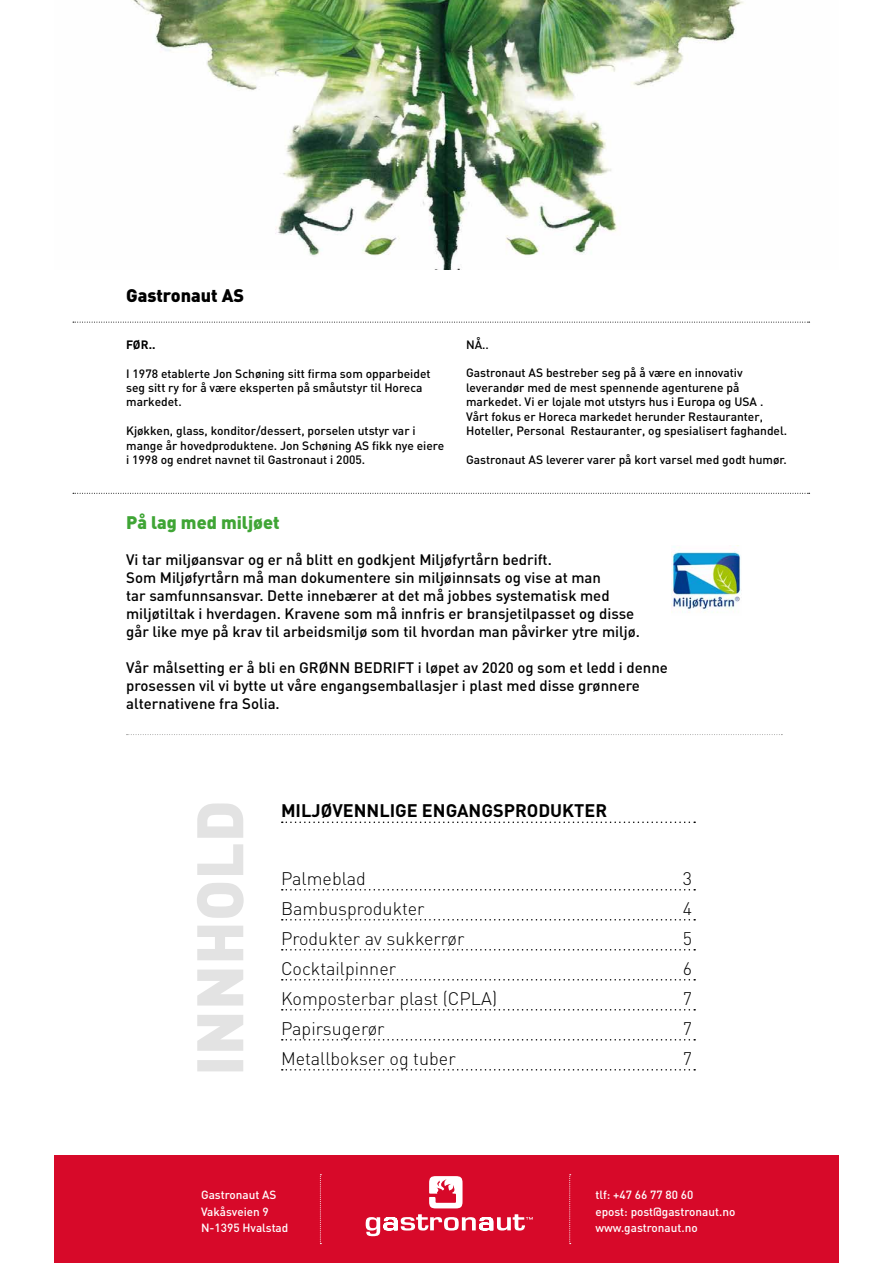
<style>
.page{position:relative;width:893px;height:1263px;background:#fff}
.page>*{position:absolute;margin:0;border:0;box-sizing:border-box;transform-origin:0 0}
.t1{font:300 18px "DIN";color:#000}
.t2{font:700 18px "DIN";color:#000}
.t3{font:900 18px "DIN";color:#3fa535}
.t4{font:900 18px "DIN";color:#000}
.t5{font:500 15px/18px "DIN";color:#000}
.t6{font:500 12px/14.4px "DIN";color:#000}
.t7{font:700 12px "DIN";color:#000}
.t8{font:500 11.7px/16.5px "DIN";color:#fff}
</style>
<div class="page">
<img style="left:133px;top:0;width:611px;height:270px">
<div style="left:54px;top:1156px;width:785px;height:107px;background:#d70929"></div>
<svg style="left:429px;top:1176px;width:33px;height:32px"></svg>
<svg style="left:366px;top:1214px;width:167px;height:22px"></svg>
<svg style="left:569px;top:1174px;width:2px;height:70px"></svg>
<svg style="left:320px;top:1174px;width:1px;height:70px"></svg>
<svg style="left:282px;top:821px;width:413px;height:2px"></svg>
<svg style="left:282px;top:889px;width:413px;height:1px"></svg>
<svg style="left:282px;top:919px;width:413px;height:1px"></svg>
<svg style="left:282px;top:949px;width:413px;height:1px"></svg>
<svg style="left:282px;top:979px;width:413px;height:1px"></svg>
<svg style="left:282px;top:1009px;width:413px;height:1px"></svg>
<svg style="left:282px;top:1039px;width:413px;height:1px"></svg>
<svg style="left:282px;top:1069px;width:413px;height:1px"></svg>
<svg style="left:127px;top:734px;width:655px;height:1px"></svg>
<svg style="left:197px;top:803px;width:47px;height:268px"></svg>
<svg style="left:73px;top:493px;width:737px;height:1px"></svg>
<svg style="left:73px;top:322px;width:737px;height:1px"></svg>
<img style="left:672px;top:545px;width:69px;height:68px">
<h1 class="t4" style="left:126px;top:284px;width:120px">Gastronaut AS</h1>
<p class="t7" style="left:126px;top:337px;width:31px">FØR..</p>
<p class="t6" style="left:126px;top:366px;width:306px">I 1978 etablerte Jon Schøning sitt firma som opparbeidet seg sitt ry for å være eksperten på småutstyr til Horeca markedet.</p>
<p class="t6" style="left:126px;top:423px;width:320px">Kjøkken, glass, konditor/dessert, porselen utstyr var i mange år hovedproduktene. Jon Schøning AS fikk nye eiere i 1998 og endret navnet til Gastronaut i 2005.</p>
<p class="t6" style="left:466px;top:337px;width:24px">NÅ..</p>
<p class="t6" style="left:466px;top:366px;width:323px">Gastronaut AS bestreber seg på å være en innovativ leverandør med de mest spennende agenturene på markedet. Vi er lojale mot utstyrs hus i Europa og USA .<br>Vårt fokus er Horeca markedet herunder Restauranter, Hoteller, Personal Restauranter, og spesialisert faghandel.</p>
<p class="t6" style="left:466px;top:452px;width:322px">Gastronaut AS leverer varer på kort varsel med godt humør.</p>
<h1 class="t3" style="left:126px;top:510px;width:155px">På lag med miljøet</h1>
<p class="t5" style="left:126px;top:550px;width:515px">Vi tar miljøansvar og er nå blitt en godkjent Miljøfyrtårn bedrift.<br>Som Miljøfyrtårn må man dokumentere sin miljøinnsats og vise at man<br>tar samfunnsansvar. Dette innebærer at det må jobbes systematisk med miljøtiltak i hverdagen. Kravene som må innfris er bransjetilpasset og disse går like mye på krav til arbeidsmiljø som til hvordan man påvirker ytre miljø.</p>
<p class="t5" style="left:126px;top:658px;width:543px">Vår målsetting er å bli en GRØNN BEDRIFT i løpet av 2020 og som et ledd i denne prosessen vil vi bytte ut våre engangsemballasjer i plast med disse grønnere alternativene fra Solia.</p>
<h1 class="t2" style="left:281px;top:799px;width:328px">MILJØVENNLIGE ENGANGSPRODUKTER</h1>
<h1 class="t1" style="left:281px;top:867px;width:87px">Palmeblad</h1>
<h1 class="t1" style="left:683px;top:867px;width:11px">3</h1>
<h1 class="t1" style="left:281px;top:897px;width:145px">Bambusprodukter</h1>
<h1 class="t1" style="left:683px;top:897px;width:11px">4</h1>
<h1 class="t1" style="left:281px;top:927px;width:185px">Produkter av sukkerrør</h1>
<h1 class="t1" style="left:683px;top:927px;width:11px">5</h1>
<h1 class="t1" style="left:281px;top:957px;width:117px">Cocktailpinner</h1>
<h1 class="t1" style="left:683px;top:957px;width:11px">6</h1>
<h1 class="t1" style="left:281px;top:987px;width:218px">Komposterbar plast (CPLA)</h1>
<h1 class="t1" style="left:683px;top:987px;width:11px">7</h1>
<h1 class="t1" style="left:281px;top:1017px;width:105px">Papirsugerør</h1>
<h1 class="t1" style="left:683px;top:1017px;width:11px">7</h1>
<h1 class="t1" style="left:281px;top:1047px;width:176px">Metallbokser og tuber</h1>
<h1 class="t1" style="left:683px;top:1047px;width:11px">7</h1>
<p class="t8" style="left:201px;top:1186px;width:89px">Gastronaut AS<br>Vakåsveien 9<br>N-1395 Hvalstad</p>
<p class="t8" style="left:595px;top:1186px;width:141px">tlf: +47 66 77 80 60<br>epost: post@gastronaut.no www.gastronaut.no</p>
</div>
